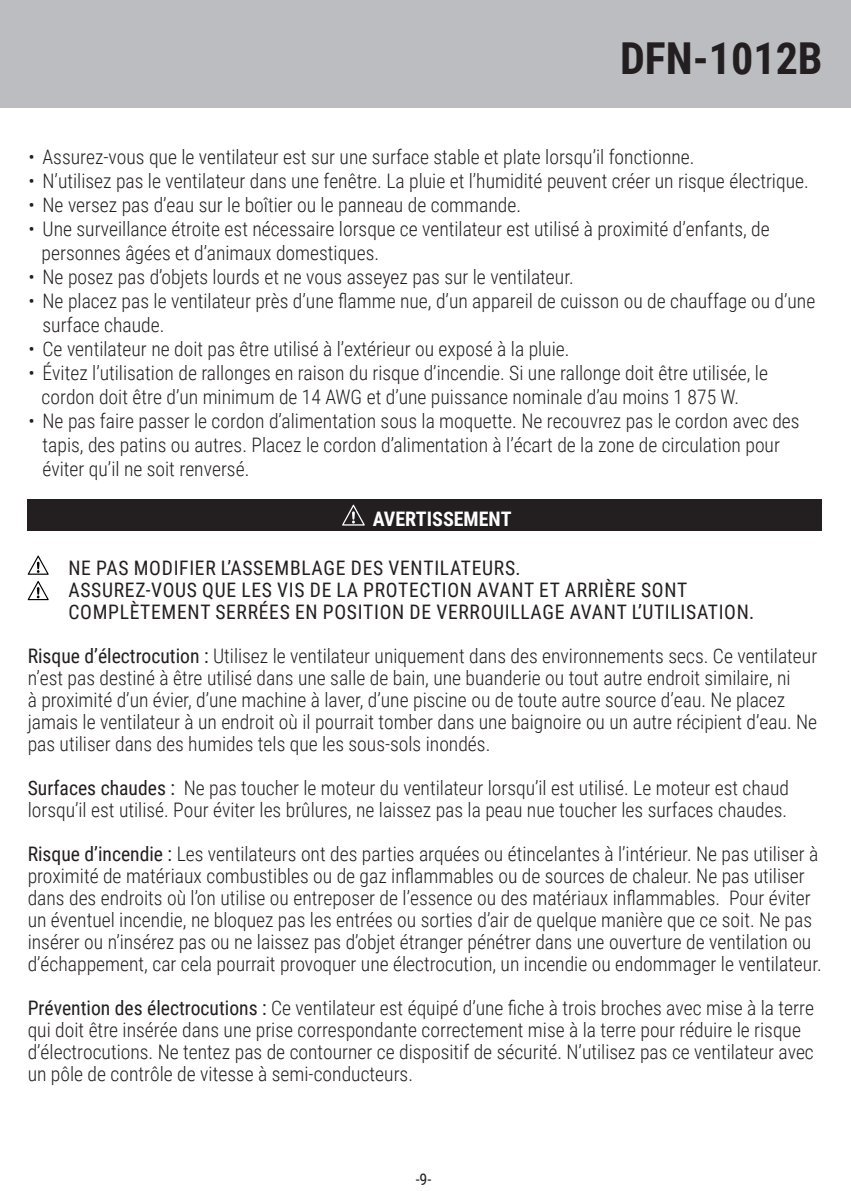
<style>
.page{position:relative;width:851px;height:1191px;background:#fff}
.page>*{position:absolute;margin:0;border:0;box-sizing:border-box;transform-origin:0 0}
.t1{font:700 44px "Roboto Condensed";color:#231f20}
.t2{font:300 20px/22px "Roboto Condensed";color:#231f20}
.t3{font:20px/22px "Roboto Condensed";letter-spacing:.035em;color:#231f20}
.t4{font:700 20px "Roboto Condensed";color:#fff}
.t5{font:16px "Roboto Condensed";color:#231f20}
.s1{font-weight:400}
</style>
<div class="page">
<div style="left:0;top:0;width:850px;height:108px;background:#bcbdc0"></div>
<div style="left:28px;top:499px;width:793px;height:32px;background:#231f20"></div>
<svg style="left:342px;top:504px;width:23px;height:21px"></svg>
<svg style="left:28px;top:555px;width:21px;height:20px"></svg>
<svg style="left:28px;top:581px;width:21px;height:19px"></svg>
<h1 class="t1" style="left:620px;top:28px;width:204px">DFN-1012B</h1>
<p class="t2" style="left:28px;top:145px;width:667px">• Assurez-vous que le ventilateur est sur une surface stable et plate lorsqu’il fonctionne.</p>
<p class="t2" style="left:28px;top:169px;width:781px">• N’utilisez pas le ventilateur dans une fenêtre. La pluie et l’humidité peuvent créer un risque électrique.</p>
<p class="t2" style="left:28px;top:193px;width:494px">• Ne versez pas d’eau sur le boîtier ou le panneau de commande.</p>
<p class="t2" style="left:42px;top:216px;width:729px;line-height:24px;text-indent:-13px">• Une surveillance étroite est nécessaire lorsque ce ventilateur est utilisé à proximité d’enfants, de personnes âgées et d’animaux domestiques.</p>
<p class="t2" style="left:28px;top:265px;width:547px">• Ne posez pas d’objets lourds et ne vous asseyez pas sur le ventilateur.</p>
<p class="t2" style="left:43px;top:288px;width:774px;line-height:24px;text-indent:-14px">• Ne placez pas le ventilateur près d’une flamme nue, d’un appareil de cuisson ou de chauffage ou d’une surface chaude.</p>
<p class="t2" style="left:28px;top:337px;width:542px">• Ce ventilateur ne doit pas être utilisé à l’extérieur ou exposé à la pluie.</p>
<p class="t2" style="left:42px;top:360px;width:727px;line-height:24px;text-indent:-13px">• Évitez l’utilisation de rallonges en raison du risque d’incendie. Si une rallonge doit être utilisée, le cordon doit être d’un minimum de 14 AWG et d’une puissance nominale d’au moins 1 875 W.</p>
<p class="t2" style="left:43px;top:408px;width:758px;line-height:24px;text-indent:-14px">• Ne pas faire passer le cordon d’alimentation sous la moquette. Ne recouvrez pas le cordon avec des tapis, des patins ou autres. Placez le cordon d’alimentation à l’écart de la zone de circulation pour éviter qu’il ne soit renversé.</p>
<p class="t4" style="left:372px;top:504px;width:140px">AVERTISSEMENT</p>
<p class="t3" style="left:68px;top:556px;width:687px">NE PAS MODIFIER L’ASSEMBLAGE DES VENTILATEURS.<br>ASSUREZ-VOUS QUE LES VIS DE LA PROTECTION AVANT ET ARRIÈRE SONT<br>COMPLÈTEMENT SERRÉES EN POSITION DE VERROUILLAGE AVANT L’UTILISATION.</p>
<p class="t2" style="left:28px;top:644px;width:791px"><span class="s1">Risque d’électrocution :</span> Utilisez le ventilateur uniquement dans des environnements secs. Ce ventilateur n’est pas destiné à être utilisé dans une salle de bain, une buanderie ou tout autre endroit similaire, ni<br>à proximité d’un évier, d’une machine à laver, d’une piscine ou de toute autre source d’eau. Ne placez jamais le ventilateur à un endroit où il pourrait tomber dans une baignoire ou un autre récipient d’eau. Ne pas utiliser dans des humides tels que les sous-sols inondés.</p>
<p class="t2" style="left:28px;top:776px;width:762px"><span class="s1">Surfaces chaudes :</span> Ne pas toucher le moteur du ventilateur lorsqu’il est utilisé. Le moteur est chaud lorsqu’il est utilisé. Pour éviter les brûlures, ne laissez pas la peau nue toucher les surfaces chaudes.</p>
<p class="t2" style="left:28px;top:842px;width:795px"><span class="s1">Risque d’incendie :</span> Les ventilateurs ont des parties arquées ou étincelantes à l’intérieur. Ne pas utiliser à proximité de matériaux combustibles ou de gaz inflammables ou de sources de chaleur. Ne pas utiliser dans des endroits où l’on utilise ou entreposer de l’essence ou des matériaux inflammables. Pour éviter un éventuel incendie, ne bloquez pas les entrées ou sorties d’air de quelque manière que ce soit. Ne pas insérer ou n’insérez pas ou ne laissez pas d’objet étranger pénétrer dans une ouverture de ventilation ou d’échappement, car cela pourrait provoquer une électrocution, un incendie ou endommager le ventilateur.</p>
<p class="t2" style="left:28px;top:996px;width:787px"><span class="s1">Prévention des électrocutions :</span> Ce ventilateur est équipé d’une fiche à trois broches avec mise à la terre qui doit être insérée dans une prise correspondante correctement mise à la terre pour réduire le risque d’électrocutions. Ne tentez pas de contourner ce dispositif de sécurité. N’utilisez pas ce ventilateur avec un pôle de contrôle de vitesse à semi-conducteurs.</p>
<p class="t5" style="left:415px;top:1168px;width:17px">-9-</p>
</div>
